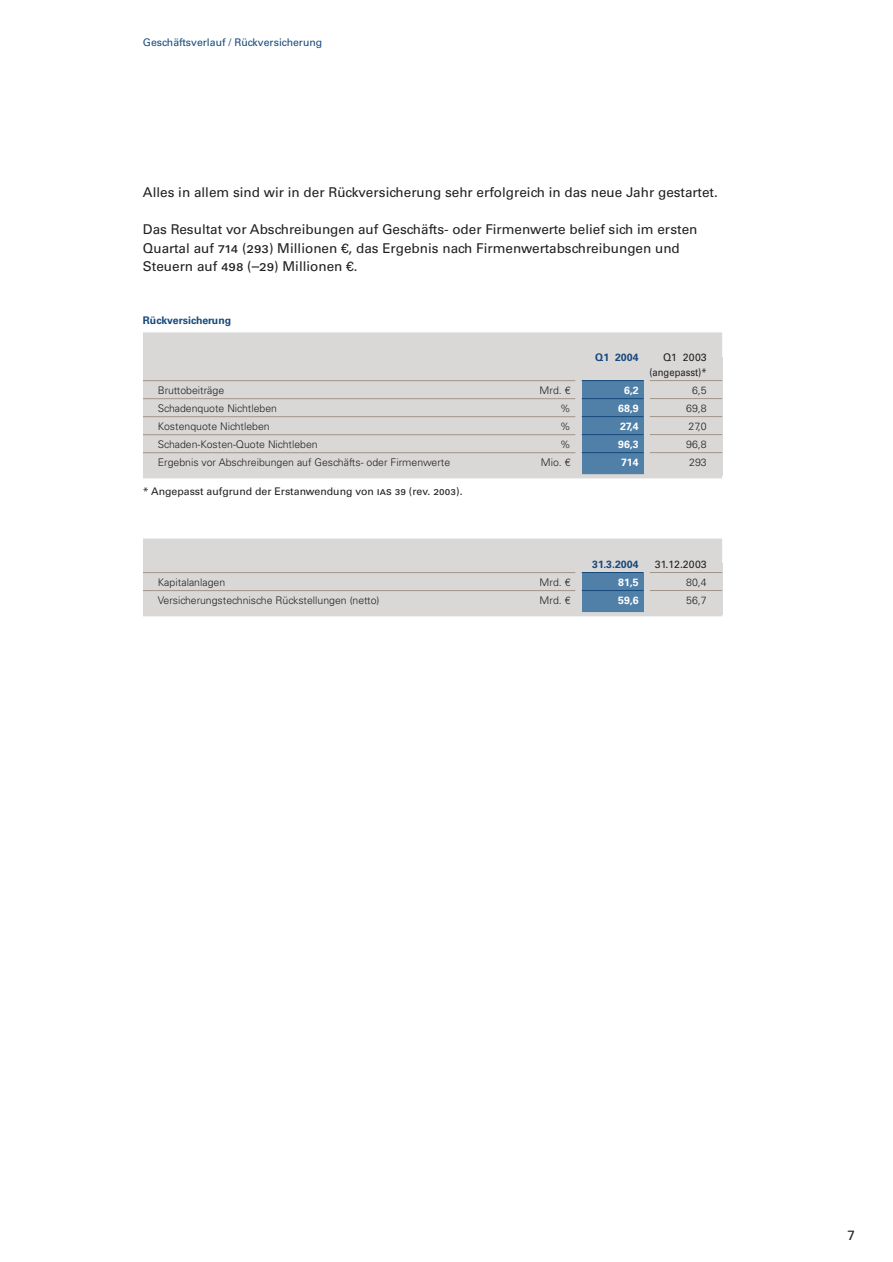
<style>
.page{position:relative;width:893px;height:1262px;background:#fff}
.page>*{position:absolute;margin:0;border:0;box-sizing:border-box;transform-origin:0 0}
.t1{font:13.5px/18.6px "Univers";color:#231f20}
.t2{font:300 10.5px "Univers";color:#231f20}
.t3{font:10.5px/14.2px "Univers";color:#231f20;text-align:right}
.t4{font:10.5px "Univers";color:#174a7c}
.t5{font:700 10.5px "Univers";color:#174a7c}
.t6{font:700 10.5px "Univers";color:#fff}
.s1{font-family:"Univers LT Roman CF";font-size:15px}
.s2{font-family:"Univers LT Roman CF";font-size:11.25px}
</style>
<div class="page">
<div style="left:143px;top:357px;width:579px;height:119px;background:#dad7d7"></div>
<div style="left:143px;top:563px;width:579px;height:51px;background:#dad7d7"></div>
<div style="left:581px;top:380px;width:62px;height:96px;background:#507fa8"></div>
<div style="left:581px;top:572px;width:62px;height:42px;background:#507fa8"></div>
<div style="left:143px;top:332px;width:579px;height:34px;background:#dad7d7"></div>
<hr style="left:143px;top:380px;width:432px;height:1px;background:#a19589">
<hr style="left:143px;top:398px;width:432px;height:1px;background:#a19589">
<hr style="left:143px;top:416px;width:432px;height:1px;background:#a19589">
<hr style="left:143px;top:434px;width:432px;height:1px;background:#a19589">
<hr style="left:143px;top:452px;width:432px;height:1px;background:#a19589">
<hr style="left:143px;top:474px;width:579px;height:4px;background:#dad7d7">
<hr style="left:649px;top:380px;width:73px;height:1px;background:#a19589">
<hr style="left:581px;top:380px;width:62px;height:1px;background:#174a7c">
<hr style="left:649px;top:398px;width:73px;height:1px;background:#a19589">
<hr style="left:581px;top:398px;width:62px;height:1px;background:#174a7c">
<hr style="left:649px;top:416px;width:73px;height:1px;background:#a19589">
<hr style="left:581px;top:416px;width:62px;height:1px;background:#174a7c">
<hr style="left:649px;top:434px;width:73px;height:1px;background:#a19589">
<hr style="left:581px;top:434px;width:62px;height:1px;background:#174a7c">
<hr style="left:649px;top:452px;width:73px;height:1px;background:#a19589">
<hr style="left:581px;top:452px;width:62px;height:1px;background:#174a7c">
<div style="left:143px;top:538px;width:579px;height:34px;background:#dad7d7"></div>
<hr style="left:143px;top:572px;width:432px;height:1px;background:#a19589">
<hr style="left:143px;top:590px;width:432px;height:1px;background:#a19589">
<hr style="left:143px;top:612px;width:579px;height:4px;background:#dad7d7">
<hr style="left:649px;top:572px;width:73px;height:1px;background:#a19589">
<hr style="left:581px;top:572px;width:62px;height:1px;background:#174a7c">
<hr style="left:649px;top:590px;width:73px;height:1px;background:#a19589">
<hr style="left:581px;top:590px;width:62px;height:1px;background:#174a7c">
<p class="t4" style="left:143px;top:38px;width:181px">Geschäftsverlauf / Rückversicherung</p>
<p class="t1" style="left:143px;top:184px;width:576px">Alles in allem sind wir in der Rückversicherung sehr erfolgreich in das neue Jahr gestartet.</p>
<p class="t1" style="left:143px;top:221px;width:556px">Das Resultat vor Abschreibungen auf Geschäfts- oder Firmenwerte belief sich im ersten<br>Quartal auf <span class="s1">714</span> (<span class="s1">293</span>) Millionen €, das Ergebnis nach Firmenwertabschreibungen und<br>Steuern auf <span class="s1">498</span> (<span class="s1">–29</span>) Millionen €.</p>
<p class="t5" style="left:143px;top:316px;width:90px">Rückversicherung</p>
<p class="t5" style="left:595px;top:354px;width:45px">Q1 2004</p>
<p class="t3" style="left:649px;top:351px;width:59px">Q1 2003 (angepasst)*</p>
<p class="t2" style="left:158px;top:386px;width:68px">Bruttobeiträge</p>
<p class="t2" style="left:539px;top:386px;width:32px">Mrd. €</p>
<p class="t6" style="left:624px;top:386px;width:16px">6,2</p>
<p class="t2" style="left:692px;top:386px;width:16px">6,5</p>
<p class="t2" style="left:158px;top:404px;width:121px">Schadenquote Nichtleben</p>
<p class="t2" style="left:560px;top:404px;width:12px">%</p>
<p class="t6" style="left:618px;top:404px;width:22px">68,9</p>
<p class="t2" style="left:686px;top:404px;width:22px">69,8</p>
<p class="t2" style="left:158px;top:422px;width:113px">Kostenquote Nichtleben</p>
<p class="t2" style="left:560px;top:422px;width:12px">%</p>
<p class="t6" style="left:620px;top:422px;width:20px">27,4</p>
<p class="t2" style="left:688px;top:422px;width:20px">27,0</p>
<p class="t2" style="left:158px;top:440px;width:161px">Schaden-Kosten-Quote Nichtleben</p>
<p class="t2" style="left:560px;top:440px;width:12px">%</p>
<p class="t6" style="left:618px;top:440px;width:22px">96,3</p>
<p class="t2" style="left:686px;top:440px;width:22px">96,8</p>
<p class="t2" style="left:158px;top:458px;width:294px">Ergebnis vor Abschreibungen auf Geschäfts- oder Firmenwerte</p>
<p class="t2" style="left:540px;top:458px;width:31px">Mio. €</p>
<p class="t6" style="left:621px;top:458px;width:19px">714</p>
<p class="t2" style="left:689px;top:458px;width:19px">293</p>
<p class="t3" style="left:143px;top:485px;width:321px">* Angepasst aufgrund der Erstanwendung von <span class="s2">ias 39</span> (rev. <span class="s2">2003</span>).</p>
<p class="t5" style="left:592px;top:560px;width:48px">31.3.2004</p>
<p class="t3" style="left:655px;top:557px;width:53px">31.12.2003</p>
<p class="t2" style="left:158px;top:578px;width:69px">Kapitalanlagen</p>
<p class="t2" style="left:539px;top:578px;width:32px">Mrd. €</p>
<p class="t6" style="left:618px;top:578px;width:22px">81,5</p>
<p class="t2" style="left:686px;top:578px;width:22px">80,4</p>
<p class="t2" style="left:158px;top:596px;width:223px">Versicherungstechnische Rückstellungen (netto)</p>
<p class="t2" style="left:539px;top:596px;width:32px">Mrd. €</p>
<p class="t6" style="left:618px;top:596px;width:22px">59,6</p>
<p class="t2" style="left:686px;top:596px;width:22px">56,7</p>
<p class="t1" style="left:847px;top:1227px;width:9px">7</p>
</div>
